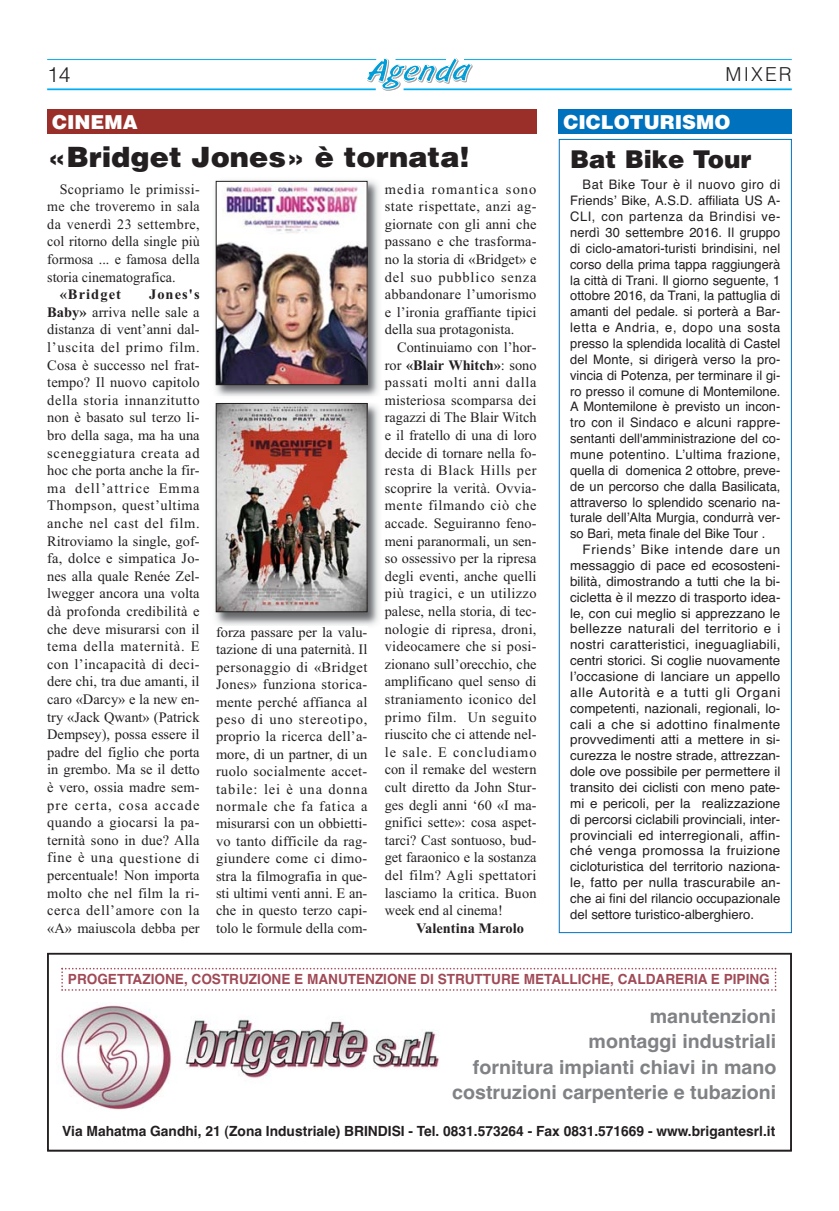
<style>
.page{position:relative;width:839px;height:1211px;background:#fff}
.page>*{position:absolute;margin:0;border:0;box-sizing:border-box;transform-origin:0 0}
.t1{font:900 28px "Helvetica";color:#231f20}
.t2{font:900 24.5px "Helvetica";color:#231f20}
.t3{font:300 21px "Helvetica";color:#231f20}
.t4{font:700 19.25px/25.2px "Helvetica";color:#808285;text-align:right}
.t5{font:900 19.25px "Helvetica";color:#fff}
.t6{font:300 19.25px "Helvetica";letter-spacing:.11em;color:#231f20}
.t7{font:14.53px/17.7px "Times New Roman";letter-spacing:.005em;color:#231f20;text-align:justify}
.t8{font:700 14.53px "Times New Roman";letter-spacing:.075em;color:#231f20}
.t9{font:14.35px/17.7px "Times New Roman";letter-spacing:.005em;color:#231f20;text-align:justify}
.t10{font:700 14.35px "Times New Roman";color:#231f20}
.t11{font:700 14px "Helvetica";color:#231f20}
.t12{font:700 14px "Helvetica";color:#a04a57}
.t13{font:13.12px/15.9px "Helvetica";color:#231f20;text-align:justify}
.s1{font-weight:700}
</style>
<div class="page">
<hr style="left:403px;top:88px;width:388px;height:2px;background:#00aeef">
<hr style="left:47px;top:88px;width:328px;height:2px;background:#00aeef">
<hr style="left:464px;top:59px;width:327px;height:1px;background:#00aeef">
<hr style="left:47px;top:59px;width:329px;height:1px;background:#00aeef">
<svg style="left:366px;top:58px;width:106px;height:33px"></svg>
<img style="left:215px;top:180px;width:164px;height:446px">
<img style="left:218px;top:183px;width:147px;height:200px">
<div style="left:216px;top:181px;width:151px;height:204px;border:1px solid #231f20"></div>
<img style="left:218px;top:405px;width:147px;height:205px">
<div style="left:216px;top:403px;width:151px;height:209px;border:1px solid #231f20"></div>
<div style="left:47px;top:109px;width:489px;height:25px;background:#9a2e28"></div>
<div style="left:558px;top:109px;width:233px;height:25px;background:#0071bc"></div>
<div style="left:558px;top:139px;width:233px;height:794px;border:1px solid #0071bc"></div>
<div style="left:47px;top:952px;width:744px;height:199px;border:2px solid #231f20"></div>
<svg style="left:61px;top:967px;width:715px;height:23px"></svg>
<img style="left:61px;top:1005px;width:379px;height:105px">
<h3 class="t3" style="left:47px;top:66px;width:25px">14</h3>
<h3 class="t6" style="left:725px;top:67px;width:68px">MIXER</h3>
<h3 class="t5" style="left:52px;top:115px;width:87px">CINEMA</h3>
<h3 class="t5" style="left:563px;top:115px;width:168px">CICLOTURISMO</h3>
<h2 class="t2" style="left:570px;top:150px;width:183px">Bat Bike Tour</h2>
<p class="t13" style="left:570px;top:178px;width:212px;text-indent:12px">Bat Bike Tour è il nuovo giro di Friendsʼ Bike, A.S.D. affiliata US A-CLI, con partenza da Brindisi ve&shy;nerdì 30 settembre 2016. Il gruppo di ciclo-amatori-turisti brindisini, nel corso della prima tappa raggiungerà la città di Trani. Il giorno seguente, 1 ottobre 2016, da Trani, la pattuglia di amanti del pedale. si porterà a Bar&shy;letta e Andria, e, dopo una sosta presso la splendida località di Castel del Monte, si dirigerà verso la pro&shy;vincia di Potenza, per terminare il gi&shy;ro presso il comune di Montemilone.<br>A Montemilone è previsto un incon&shy;tro con il Sindaco e alcuni rappre&shy;sentanti dell'amministrazione del co&shy;mune potentino. Lʼultima frazione, quella di domenica 2 ottobre, preve&shy;de un percorso che dalla Basilicata, attraverso lo splendido scenario na&shy;turale dellʼAlta Murgia, condurrà ver&shy;so Bari, meta finale del Bike Tour .</p>
<p class="t13" style="left:570px;top:543px;width:212px;text-indent:12px">Friendsʼ Bike intende dare un messaggio di pace ed ecososteni&shy;bilità, dimostrando a tutti che la bi&shy;cicletta è il mezzo di trasporto idea&shy;le, con cui meglio si apprezzano le bellezze naturali del territorio e i nostri caratteristici, ineguagliabili, centri storici. Si coglie nuovamente lʼoccasione di lanciare un appello alle Autorità e a tutti gli Organi competenti, nazionali, regionali, lo&shy;cali a che si adottino finalmente provvedimenti atti a mettere in si&shy;curezza le nostre strade, attrezzan&shy;dole ove possibile per permettere il transito dei ciclisti con meno pate&shy;mi e pericoli, per la realizzazione di percorsi ciclabili provinciali, inter&shy;provinciali ed interregionali, affin&shy;ché venga promossa la fruizione cicloturistica del territorio naziona&shy;le, fatto per nulla trascurabile an&shy;che ai fini del rilancio occupazionale del settore turistico-alberghiero.</p>
<h1 class="t1" style="left:47px;top:146px;width:423px">«Bridget Jones» è tornata!</h1>
<p class="t7" style="left:47px;top:181px;width:154px;text-indent:12px">Scopriamo le primissi&shy;me che troveremo in sala da venerdì 23 settembre, col ritorno della single più formosa ... e famosa della storia cinematografica.</p>
<p class="t8" style="left:60px;top:289px;width:63px">«Bridget</p>
<p class="t9" style="left:385px;top:181px;width:153px">media romantica sono state rispettate, anzi ag&shy;giornate con gli anni che passano e che trasforma&shy;no la storia di «Bridget» e del suo pubblico senza abbandonare l’umorismo e l’ironia graffiante tipici della sua protagonista.</p>
<p class="t9" style="left:385px;top:340px;width:153px;text-indent:12px">Continuiamo con l’hor&shy;ror <span class="s1">«Blair Whitch»</span>: sono passati molti anni dalla misteriosa scomparsa dei ragazzi di The Blair Witch e il fratello di una di loro decide di tornare nella fo&shy;resta di Black Hills per scoprire la verità. Ovvia&shy;mente filmando ciò che accade. Seguiranno feno&shy;meni paranormali, un sen&shy;so ossessivo per la ripresa degli eventi, anche quelli più tragici, e un utilizzo palese, nella storia, di tec&shy;nologie di ripresa, droni, videocamere che si posi&shy;zionano sull’orecchio, che amplificano quel senso di straniamento iconico del primo film. Un seguito riuscito che ci attende nel&shy;le sale. E concludiamo con il remake del western cult diretto da John Stur&shy;ges degli anni ‘60 «I ma&shy;gnifici sette»: cosa aspet&shy;tarci? Cast sontuoso, bud&shy;get faraonico e la sostanza del film? Agli spettatori lasciamo la critica. Buon week end al cinema!</p>
<p class="t10" style="left:416px;top:923px;width:109px">Valentina Marolo</p>
<p class="t7" style="left:47px;top:287px;width:154px;text-indent:102px"><span class="s1">Jones's Baby»</span> arriva nelle sale a distanza di vent’anni dal&shy;l’uscita del primo film.<br>Cosa è successo nel frat&shy;tempo? Il nuovo capitolo della storia innanzitutto non è basato sul terzo li&shy;bro della saga, ma ha una sceneggiatura creata ad hoc che porta anche la fir&shy;ma dell’attrice Emma Thompson, quest’ultima anche nel cast del film.<br>Ritroviamo la single, gof&shy;fa, dolce e simpatica Jo&shy;nes alla quale Renée Zel&shy;lwegger ancora una volta dà profonda credibilità e che deve misurarsi con il tema della maternità. E con l’incapacità di deci&shy;dere chi, tra due amanti, il caro «Darcy» e la new en&shy;try «Jack Qwant» (Patrick Dempsey), possa essere il padre del figlio che porta in grembo. Ma se il detto è vero, ossia madre sem&shy;pre certa, cosa accade quando a giocarsi la pa&shy;ternità sono in due? Alla fine è una questione di percentuale! Non importa molto che nel film la ri&shy;cerca dell’amore con la «A» maiuscola debba per</p>
<p class="t9" style="left:216px;top:625px;width:153px">forza passare per la valu&shy;tazione di una paternità. Il personaggio di «Bridget Jones» funziona storica&shy;mente perché affianca al peso di uno stereotipo, proprio la ricerca dell’a&shy;more, di un partner, di un ruolo socialmente accet&shy;tabile: lei è una donna normale che fa fatica a misurarsi con un obbietti&shy;vo tanto difficile da rag&shy;giundere come ci dimo&shy;stra la filmografia in que&shy;sti ultimi venti anni. E an&shy;che in questo terzo capi&shy;tolo le formule della com-</p>
<p class="t12" style="left:68px;top:974px;width:703px">PROGETTAZIONE, COSTRUZIONE E MANUTENZIONE DI STRUTTURE METALLICHE, CALDARERIA E PIPING</p>
<h3 class="t4" style="left:452px;top:1005px;width:326px">manutenzioni<br>montaggi industriali<br>fornitura impianti chiavi in mano costruzioni carpenterie e tubazioni</h3>
<p class="t11" style="left:62px;top:1126px;width:714px">Via Mahatma Gandhi, 21 (Zona Industriale) BRINDISI - Tel. 0831.573264 - Fax 0831.571669 - www.brigantesrl.it</p>
</div>
